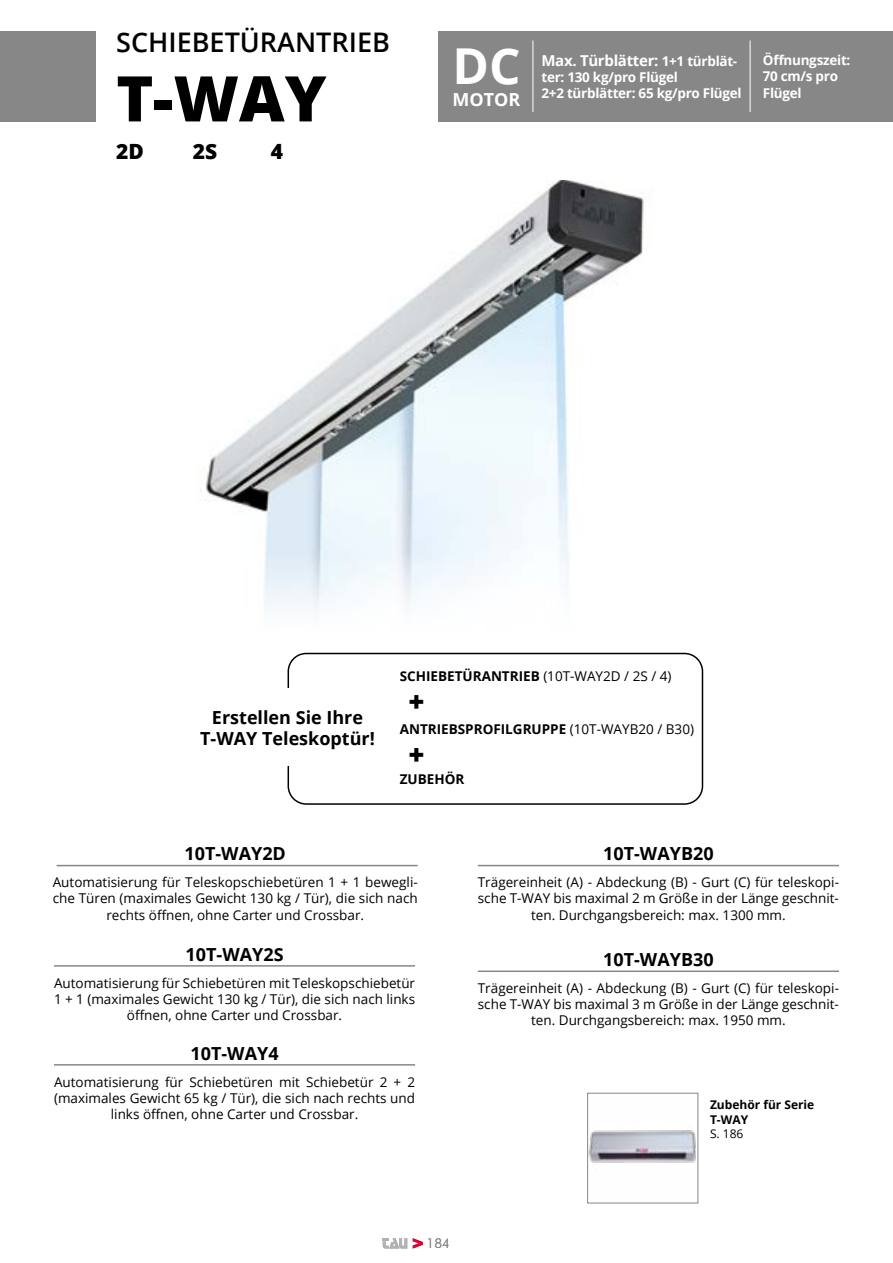
<style>
.page{position:relative;width:893px;height:1263px;background:#fff}
.page>*{position:absolute;margin:0;border:0;box-sizing:border-box;transform-origin:0 0}
.t1{font:800 63px "Open Sans";color:#000}
.t2{font:700 49.5px "Open Sans";color:#fff}
.t3{font:600 27px "Open Sans";color:#000}
.t4{font:900 25.5px "Arial";color:#000}
.t5{font:800 21px "Open Sans";color:#000}
.t6{font:700 18px/21.6px "Open Sans";color:#000;text-align:center}
.t7{font:700 18px "Open Sans";color:#fff}
.t8{font:700 15px "Open Sans";letter-spacing:-.02em;color:#fff}
.t9{font:13.5px/16.2px "Open Sans";color:#000;text-align:center}
.t10{font:700 13.5px "Open Sans";color:#000}
.t11{font:700 13.5px/16.2px "Open Sans";letter-spacing:-.02em;color:#fff}
.t12{font:300 13.5px "Futura BT";color:#878787}
.t13{font:700 12px/14.4px "Open Sans";color:#000}
.t14{font:12px "Open Sans";color:#000}
.s1{font-size:13.5px}
.s2{font-weight:400}
</style>
<div class="page">
<svg style="left:413px;top:1238px;width:10px;height:10px"></svg>
<svg style="left:383px;top:1238px;width:24px;height:10px"></svg>
<div style="left:0;top:31px;width:96px;height:91px;background:#878787"></div>
<img style="left:200px;top:180px;width:444px;height:431px">
<hr style="left:57px;top:865px;width:361px;height:1px;background:#878787">
<hr style="left:54px;top:965px;width:361px;height:2px;background:#878787">
<hr style="left:478px;top:865px;width:361px;height:1px;background:#878787">
<hr style="left:54px;top:1064px;width:361px;height:1px;background:#878787">
<hr style="left:478px;top:970px;width:361px;height:2px;background:#878787">
<img style="left:589px;top:1130px;width:107px;height:40px">
<div style="left:587px;top:1093px;width:111px;height:110px;border:1px solid #878787"></div>
<div style="left:288px;top:653px;width:415px;height:152px;border:2px solid #000;border-radius:18px"></div>
<div style="left:190px;top:688px;width:195px;height:78px;background:#fff"></div>
<div style="left:439px;top:31px;width:454px;height:91px;background:#878787"></div>
<hr style="left:533px;top:40px;width:1px;height:72px;background:#fff">
<hr style="left:750px;top:40px;width:1px;height:72px;background:#fff">
<h3 class="t3" style="left:116px;top:24px;width:275px">SCHIEBETÜRANTRIEB</h3>
<h1 class="t1" style="left:116px;top:51px;width:212px">T-WAY</h1>
<h3 class="t5" style="left:116px;top:135px;width:29px">2D</h3>
<h3 class="t5" style="left:193px;top:135px;width:26px">2S</h3>
<h3 class="t5" style="left:271px;top:135px;width:14px">4</h3>
<h2 class="t2" style="left:452px;top:31px;width:70px">DC</h2>
<h3 class="t7" style="left:452px;top:87px;width:69px">MOTOR</h3>
<p class="t8" style="left:541px;top:50px;width:197px">Max. Türblätter: <span class="s1">1+1 türblät-</span></p>
<p class="t11" style="left:541px;top:69px;width:202px">ter: 130 kg/pro Flügel<br>2+2 türblätter: 65 kg/pro Flügel</p>
<p class="t11" style="left:763px;top:52px;width:89px">Öffnungszeit:<br>70 cm/s pro<br>Flügel</p>
<h3 class="t6" style="left:200px;top:706px;width:176px">Erstellen Sie Ihre<br>T-WAY Teleskoptür!</h3>
<p class="t10" style="left:400px;top:666px;width:273px">SCHIEBETÜRANTRIEB <span class="s2">(10T-WAY2D / 2S / 4)</span></p>
<h3 class="t4" style="left:408px;top:684px;width:18px">+</h3>
<p class="t10" style="left:400px;top:719px;width:296px">ANTRIEBSPROFILGRUPPE <span class="s2">(10T-WAYB20 / B30)</span></p>
<h3 class="t4" style="left:408px;top:737px;width:18px">+</h3>
<p class="t10" style="left:400px;top:769px;width:66px">ZUBEHÖR</p>
<h3 class="t6" style="left:185px;top:842px;width:103px">10T-WAY2D</h3>
<p class="t9" style="left:53px;top:874px;width:366px">Automatisierung für Teleskopschiebetüren 1 + 1 bewegli&shy;che Türen (maximales Gewicht 130 kg / Tür), die sich nach rechts öffnen, ohne Carter und Crossbar.</p>
<h3 class="t6" style="left:186px;top:943px;width:100px">10T-WAY2S</h3>
<p class="t9" style="left:54px;top:974px;width:363px">Automatisierung für Schiebetüren mit Teleskopschiebetür<br>1 + 1 (maximales Gewicht 130 kg / Tür), die sich nach links öffnen, ohne Carter und Crossbar.</p>
<h3 class="t6" style="left:190px;top:1042px;width:90px">10T-WAY4</h3>
<p class="t9" style="left:54px;top:1073px;width:363px">Automatisierung für Schiebetüren mit Schiebetür 2 + 2 (maximales Gewicht 65 kg / Tür), die sich nach rechts und links öffnen, ohne Carter und Crossbar.</p>
<h3 class="t6" style="left:603px;top:842px;width:112px">10T-WAYB20</h3>
<p class="t9" style="left:478px;top:874px;width:363px">Trägereinheit (A) - Abdeckung (B) - Gurt (C) für teleskopi&shy;sche T-WAY bis maximal 2 m Größe in der Länge geschnit&shy;ten. Durchgangsbereich: max. 1300 mm.</p>
<h3 class="t6" style="left:603px;top:948px;width:112px">10T-WAYB30</h3>
<p class="t9" style="left:478px;top:979px;width:363px">Trägereinheit (A) - Abdeckung (B) - Gurt (C) für teleskopi&shy;sche T-WAY bis maximal 3 m Größe in der Länge geschnit&shy;ten. Durchgangsbereich: max. 1950 mm.</p>
<p class="t13" style="left:710px;top:1097px;width:106px">Zubehör für Serie<br>T-WAY</p>
<p class="t14" style="left:710px;top:1125px;width:35px">S. 186</p>
<p class="t12" style="left:427px;top:1235px;width:25px">184</p>
</div>
